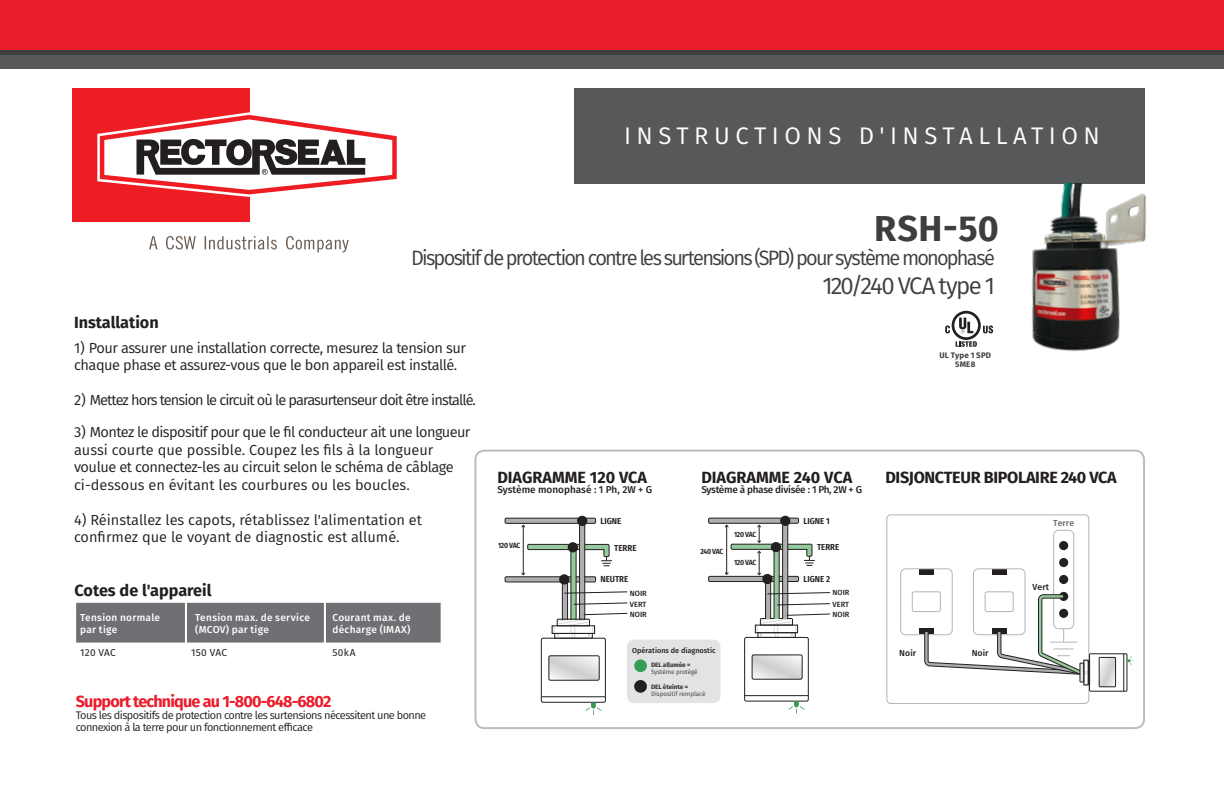
<style>
.page{position:relative;width:1224px;height:792px;background:#fff}
.page>*{position:absolute;margin:0;border:0;box-sizing:border-box;transform-origin:0 0}
.t1{font:700 36px "Fira Sans";color:#3e3e3f}
.t2{font:24px "Fira Sans";letter-spacing:.23em;color:#fff}
.t3{font:24px "Fira Sans";letter-spacing:-.07em;color:#3e3e3f}
.t4{font:20.8px "Fira Sans";letter-spacing:-.085em;color:#3e3e3f;scale:.96 1}
.t5{font:700 16.2px "Fira Sans";color:#231f20}
.Body{font:700 16.2px "Fira Sans";letter-spacing:-.05em;color:#eb1c2b}
.t6{font:700 16.2px "Fira Sans";letter-spacing:-.02em;color:#231f20}
.Body-2{font:14.6px/17.4px "Fira Sans";letter-spacing:-.03em;color:#231f20}
.Body-3{font:14.6px/17.4px "Fira Sans";color:#231f20}
.Body-4{font:14.6px "Fira Sans";letter-spacing:-.06em;color:#231f20}
.Body-5{font:11px/12px "Fira Sans";letter-spacing:-.05em;color:#231f20}
.Body_copy_center-_fo{font:500 10.2px/12px "Fira Sans";letter-spacing:.03em;color:#fff}
.Body_copy_center-_fo-2{font:10.2px "Fira Sans";letter-spacing:.025em;color:#231f20}
.t7{font:600 10.2px "Fira Sans Condensed";color:#231f20}
.t8{font:500 10px "Fira Sans";letter-spacing:-.03em;color:#231f20}
.t9{font:500 10px "Fira Sans";color:#231f20}
.t10{font:600 8.8px "Fira Sans Condensed";color:#231f20}
.t11{font:500 8.8px "Fira Sans";color:#231f20}
.t12{font:500 8.8px "Fira Sans";color:#69696c}
.t13{font:700 8px "Fira Sans";letter-spacing:.025em;color:#3e3e3f}
.t14{font:500 7.6px/11.4px "Fira Sans";color:#231f20}
.t15{font:600 7.6px "Fira Sans Condensed";letter-spacing:-.04em;color:#231f20}
.t16{font:500 7.4px/11.4px "Fira Sans";color:#231f20}
.t17{font:600 7.4px "Fira Sans Condensed";letter-spacing:-.04em;color:#231f20}
.t18{font:6.4px/6.8px "Fira Sans";letter-spacing:-.01em;color:#3e3e3f}
.t19{font:5.4px "Fira Sans";letter-spacing:-.01em;color:#3e3e3f}
.s1{font-weight:800}
</style>
<div class="page">
<div style="left:574px;top:88px;width:571px;height:95px;background:#57585a"></div>
<div style="left:0;top:53px;width:1224px;height:16px;background:#57585a"></div>
<div style="left:0;top:0;width:1224px;height:53px;background:#eb1c2b"></div>
<div style="left:0;top:50px;width:1224px;height:5px;background:#3e3e3f"></div>
<div style="left:72px;top:88px;width:177px;height:133px;background:#ee1d23"></div>
<svg style="left:97px;top:112px;width:300px;height:85px"></svg>
<svg style="left:149px;top:236px;width:200px;height:16px"></svg>
<img style="left:955px;top:183px;width:192px;height:169px">
<div style="left:76px;top:603px;width:365px;height:40px;background:#6f7073"></div>
<div style="left:191px;top:607px;width:141px;height:32px;background:#6f7073"></div>
<hr style="left:324px;top:601px;width:2px;height:52px;background:#fff">
<div style="left:474px;top:450px;width:671px;height:279px;border:2px solid #bcbdc0;border-radius:9px"></div>
<div style="left:886px;top:514px;width:203px;height:190px;border:1px solid #b4b5b8;border-radius:4px"></div>
<div style="left:919px;top:569px;width:15px;height:6px;background:#231f20"></div>
<div style="left:919px;top:628px;width:15px;height:6px;background:#231f20"></div>
<div style="left:900px;top:568px;width:53px;height:67px;border:1px solid #b4b5b8;border-radius:5px"></div>
<div style="left:912px;top:592px;width:29px;height:20px;border:1px solid #b4b5b8;border-radius:2px"></div>
<div style="left:992px;top:569px;width:15px;height:6px;background:#231f20"></div>
<div style="left:973px;top:568px;width:52px;height:67px;border:1px solid #b4b5b8;border-radius:5px"></div>
<div style="left:985px;top:592px;width:28px;height:20px;border:1px solid #b4b5b8;border-radius:2px"></div>
<div style="left:1053px;top:530px;width:21px;height:99px;border:1px solid #b4b5b8;border-radius:5px"></div>
<div style="left:1059px;top:541px;width:9px;height:9px;background:#231f20;border-radius:50%"></div>
<div style="left:1059px;top:558px;width:9px;height:9px;background:#231f20;border-radius:50%"></div>
<div style="left:1059px;top:575px;width:9px;height:9px;background:#231f20;border-radius:50%"></div>
<svg style="left:1059px;top:592px;width:9px;height:9px"></svg>
<div style="left:1089px;top:654px;width:38px;height:37px;border:1px solid #231f20"></div>
<svg style="left:1101px;top:659px;width:13px;height:26px"></svg>
<div style="left:1099px;top:657px;width:17px;height:30px;border:1px solid #231f20"></div>
<svg style="left:1127px;top:656px;width:5px;height:9px"></svg>
<hr style="left:1123px;top:654px;width:1px;height:37px;background:#231f20">
<div style="left:1088px;top:661px;width:2px;height:23px;border:1px solid #231f20"></div>
<svg style="left:924px;top:594px;width:165px;height:91px"></svg>
<div style="left:744px;top:637px;width:65px;height:64px;border:1px solid #231f20;border-radius:2px"></div>
<svg style="left:754px;top:657px;width:46px;height:21px"></svg>
<div style="left:752px;top:655px;width:50px;height:25px;border:1px solid #231f20;border-radius:2px"></div>
<svg style="left:789px;top:701px;width:15px;height:13px"></svg>
<hr style="left:745px;top:695px;width:63px;height:1px;background:#231f20">
<div style="left:814px;top:648px;width:80px;height:54px;background:#fff;border-radius:6px"></div>
<svg style="left:708px;top:517px;width:122px;height:121px"></svg>
<div style="left:541px;top:638px;width:65px;height:65px;border:1px solid #231f20;border-radius:2px"></div>
<svg style="left:551px;top:657px;width:47px;height:22px"></svg>
<div style="left:549px;top:655px;width:51px;height:26px;border:1px solid #231f20;border-radius:2px"></div>
<svg style="left:585px;top:703px;width:16px;height:12px"></svg>
<hr style="left:541px;top:696px;width:64px;height:1px;background:#231f20">
<svg style="left:504px;top:517px;width:124px;height:122px"></svg>
<div style="left:627px;top:640px;width:93px;height:62px;background:#e2e3e5;border-radius:7px"></div>
<div style="left:634px;top:659px;width:13px;height:13px;background:#369d55;border-radius:50%"></div>
<div style="left:634px;top:680px;width:13px;height:13px;background:#231f20;border-radius:50%"></div>
<hr style="left:185px;top:601px;width:2px;height:49px;background:#fff">
<svg style="left:945px;top:311px;width:48px;height:36px"></svg>
<p class="t2" style="left:624px;top:118px;width:477px">INSTRUCTIONS D'INSTALLATION</p>
<p class="t1" style="left:874px;top:199px;width:126px">RSH-50</p>
<p class="t4" style="left:411px;top:243px;width:610px">Dispositif de protection contre les surtensions (SPD) pour système monophasé</p>
<p class="t3" style="left:822px;top:268px;width:174px">120/240 VCA type 1</p>
<p class="t5" style="left:74px;top:309px;width:86px">Installation</p>
<p class="Body-2" style="left:74px;top:339px;width:394px">1) Pour assurer une installation correcte, mesurez la tension sur chaque phase et assurez-vous que le bon appareil est installé.</p>
<p class="Body-4" style="left:74px;top:389px;width:404px">2) Mettez hors tension le circuit où le parasurtenseur doit être installé.</p>
<p class="Body-2" style="left:74px;top:423px;width:398px">3) Montez le dispositif pour que le fil conducteur ait une longueur aussi courte que possible. Coupez les fils à la longueur voulue et connectez-les au circuit selon le schéma de câblage ci-dessous en évitant les courbures ou les boucles.</p>
<p class="Body-3" style="left:74px;top:511px;width:350px">4) Réinstallez les capots, rétablissez l'alimentation et confirmez que le voyant de diagnostic est allumé.</p>
<p class="t5" style="left:75px;top:577px;width:138px">Cotes de l'appareil</p>
<p class="Body_copy_center-_fo" style="left:80px;top:611px;width:81px">Tension normale par tige</p>
<p class="Body_copy_center-_fo" style="left:195px;top:611px;width:116px">Tension max. de service (MCOV) par tige</p>
<p class="Body_copy_center-_fo" style="left:332px;top:611px;width:80px">Courant max. de décharge (IMAX)</p>
<p class="Body_copy_center-_fo-2" style="left:80px;top:645px;width:37px">120 VAC</p>
<p class="Body_copy_center-_fo-2" style="left:191px;top:645px;width:37px">150 VAC</p>
<p class="Body_copy_center-_fo-2" style="left:332px;top:645px;width:25px">50kA</p>
<p class="Body" style="left:76px;top:687px;width:257px">Support technique au 1-800-648-6802</p>
<p class="Body-5" style="left:76px;top:709px;width:352px">Tous les dispositifs de protection contre les surtensions nécessitent une bonne connexion à la terre pour un fonctionnement efficace</p>
<p class="t5" style="left:497px;top:464px;width:151px">DIAGRAMME 120 VCA</p>
<p class="t9" style="left:497px;top:482px;width:156px">Système monophasé : 1 Ph, 2W + G</p>
<p class="t7" style="left:614px;top:483px;width:26px">LIGNE</p>
<p class="t15" style="left:498px;top:539px;width:24px">120 VAC</p>
<p class="t10" style="left:600px;top:514px;width:23px">LIGNE</p>
<p class="t10" style="left:614px;top:540px;width:24px">TERRE</p>
<p class="t10" style="left:600px;top:572px;width:29px">NEUTRE</p>
<p class="t14" style="left:630px;top:587px;width:19px">NOIR<br>VERT</p>
<p class="t14" style="left:630px;top:609px;width:19px">NOIR</p>
<p class="t5" style="left:701px;top:464px;width:152px">DIAGRAMME 240 VCA</p>
<p class="t8" style="left:701px;top:482px;width:162px">Système à phase divisée : 1 Ph, 2W + G</p>
<p class="t17" style="left:700px;top:546px;width:24px">240 VAC</p>
<p class="t17" style="left:734px;top:529px;width:24px">120 VAC</p>
<p class="t17" style="left:734px;top:556px;width:24px">120 VAC</p>
<p class="t10" style="left:803px;top:514px;width:28px">LIGNE 1</p>
<p class="t10" style="left:817px;top:540px;width:24px">TERRE</p>
<p class="t10" style="left:803px;top:571px;width:28px">LIGNE 2</p>
<p class="t16" style="left:833px;top:587px;width:18px">NOIR<br>VERT</p>
<p class="t16" style="left:833px;top:608px;width:18px">NOIR</p>
<p class="t16" style="left:632px;top:645px;width:85px">Opérations de diagnostic</p>
<p class="t18" style="left:651px;top:661px;width:48px"><span class="s1">DEL allumée =<br></span>Système protégé</p>
<p class="t18" style="left:651px;top:683px;width:56px"><span class="s1">DEL éteinte =<br></span>Dispositif remplacé</p>
<p class="t19" style="left:632px;top:691px;width:48px">Dispositif remplacé</p>
<p class="t13" style="left:939px;top:349px;width:53px">UL Type 1 SPD</p>
<p class="t13" style="left:955px;top:358px;width:22px">5ME8</p>
<p class="t6" style="left:885px;top:464px;width:233px">DISJONCTEUR BIPOLAIRE 240 VCA</p>
<p class="t12" style="left:1053px;top:516px;width:23px">Terre</p>
<p class="t11" style="left:899px;top:645px;width:18px">Noir</p>
<p class="t11" style="left:972px;top:645px;width:18px">Noir</p>
<p class="t11" style="left:1033px;top:580px;width:18px">Vert</p>
</div>
